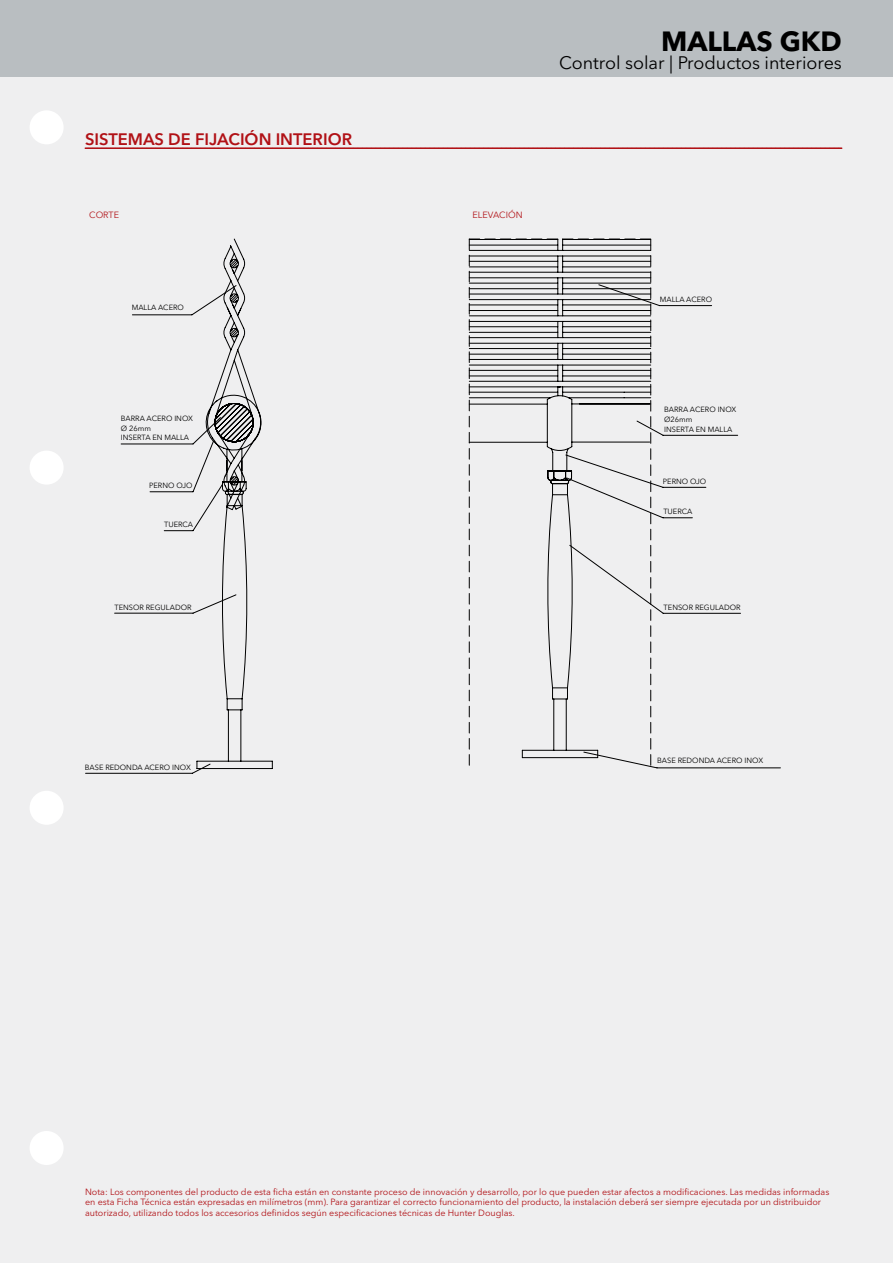
<style>
.page{position:relative;width:893px;height:1263px;background:#efeff0}
.page>*{position:absolute;margin:0;border:0;box-sizing:border-box;transform-origin:0 0}
.t1{font:700 27.6px "Avenir Next LT Pro";color:#000}
.t2{font:18px "Avenir Next LT Pro";color:#000}
.t3{font:600 16.5px "Avenir Next LT Pro";color:#b11116}
.t4{font:9px/10.8px "Avenir Next LT Pro";color:#b11116}
.t5{font:7.5px/9.8px "Avenir Next LT Pro";color:#000}
</style>
<div class="page">
<div style="left:0;top:0;width:893px;height:77px;background:#b9bec1"></div>
<div style="left:30px;top:110px;width:34px;height:34px;background:#fff;border-radius:50%"></div>
<div style="left:30px;top:451px;width:34px;height:34px;background:#fff;border-radius:50%"></div>
<div style="left:30px;top:791px;width:34px;height:34px;background:#fff;border-radius:50%"></div>
<div style="left:30px;top:1131px;width:34px;height:34px;background:#fff;border-radius:50%"></div>
<svg style="left:85px;top:147px;width:757px;height:2px;background:#be4044"></svg>
<svg style="left:85px;top:311px;width:151px;height:462px"></svg>
<svg style="left:197px;top:239px;width:76px;height:530px"></svg>
<svg style="left:651px;top:287px;width:90px;height:326px"></svg>
<svg style="left:469px;top:239px;width:182px;height:519px"></svg>
<h1 class="t1" style="left:661px;top:24px;width:182px">MALLAS GKD</h1>
<h3 class="t3" style="left:85px;top:129px;width:268px">SISTEMAS DE FIJACIÓN INTERIOR</h3>
<p class="t4" style="left:89px;top:210px;width:31px">CORTE</p>
<p class="t4" style="left:472px;top:210px;width:52px">ELEVACIÓN</p>
<p class="t5" style="left:132px;top:302px;width:54px">MALLA ACERO</p>
<h2 class="t2" style="left:559px;top:52px;width:284px">Control solar | Productos interiores</h2>
<p class="t5" style="left:660px;top:295px;width:54px">MALLA ACERO</p>
<p class="t5" style="left:121px;top:413px;width:74px">BARRA ACERO INOX<br>Ø 26mm<br>INSERTA EN MALLA</p>
<p class="t5" style="left:149px;top:481px;width:45px">PERNO OJO</p>
<p class="t5" style="left:164px;top:520px;width:31px">TUERCA</p>
<p class="t5" style="left:114px;top:602px;width:79px">TENSOR REGULADOR</p>
<p class="t5" style="left:664px;top:405px;width:74px">BARRA ACERO INOX<br>Ø26mm<br>INSERTA EN MALLA</p>
<p class="t5" style="left:663px;top:476px;width:45px">PERNO OJO</p>
<p class="t5" style="left:663px;top:507px;width:31px">TUERCA</p>
<p class="t5" style="left:664px;top:602px;width:79px">TENSOR REGULADOR</p>
<p class="t5" style="left:85px;top:762px;width:108px">BASE REDONDA ACERO INOX</p>
<p class="t5" style="left:657px;top:756px;width:108px">BASE REDONDA ACERO INOX</p>
<p class="t4" style="left:85px;top:1186px;width:746px">Nota: Los componentes del producto de esta ficha están en constante proceso de innovación y desarrollo, por lo que pueden estar afectos a modificaciones. Las medidas informadas en esta Ficha Técnica están expresadas en milímetros (mm). Para garantizar el correcto funcionamiento del producto, la instalación deberá ser siempre ejecutada por un distribuidor autorizado, utilizando todos los accesorios definidos según especificaciones técnicas de Hunter Douglas.</p>
</div>
